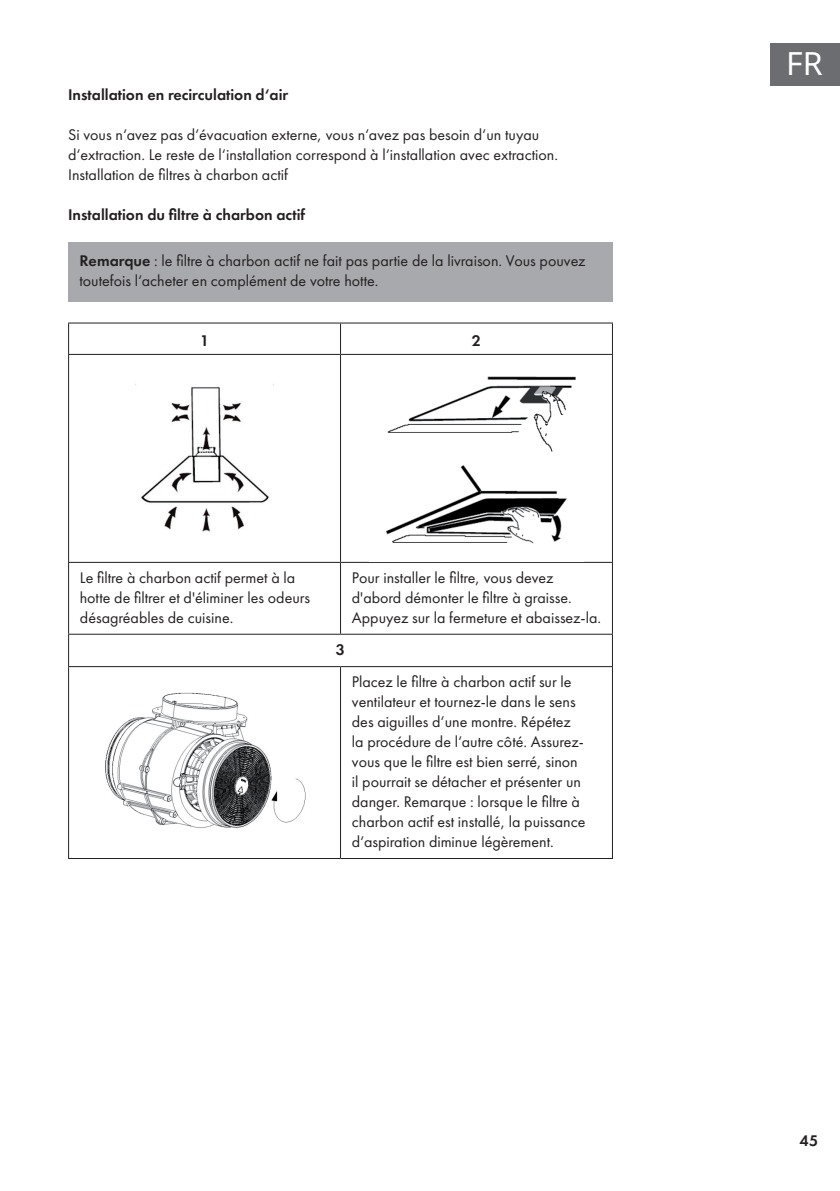
<style>
.page{position:relative;width:840px;height:1191px;background:#fff}
.page>*{position:absolute;margin:0;border:0;box-sizing:border-box;transform-origin:0 0}
.t1{font:32px "Noto Sans";color:#fff}
.t2{font:16px/20px "Futura PTW08";color:#231f20}
.t3{font:600 16px "Futura PTW08";color:#231f20}
.s1{font-weight:600}
</style>
<div class="page">
<div style="left:770px;top:43px;width:69px;height:42px;background:#6c6d70"></div>
<div style="left:68px;top:242px;width:544px;height:59px;background:#a8a9ad"></div>
<hr style="left:68px;top:322px;width:272px;height:1px;background:#231f20">
<hr style="left:68px;top:323px;width:1px;height:31px;background:#231f20">
<hr style="left:340px;top:322px;width:272px;height:1px;background:#231f20">
<hr style="left:340px;top:323px;width:1px;height:31px;background:#231f20">
<hr style="left:611px;top:323px;width:1px;height:31px;background:#231f20">
<hr style="left:68px;top:354px;width:272px;height:1px;background:#231f20">
<hr style="left:68px;top:355px;width:1px;height:207px;background:#231f20">
<hr style="left:340px;top:354px;width:272px;height:1px;background:#231f20">
<hr style="left:340px;top:355px;width:1px;height:207px;background:#231f20">
<hr style="left:611px;top:355px;width:1px;height:207px;background:#231f20">
<hr style="left:68px;top:562px;width:272px;height:1px;background:#231f20">
<hr style="left:68px;top:563px;width:1px;height:70px;background:#231f20">
<hr style="left:340px;top:562px;width:272px;height:1px;background:#231f20">
<hr style="left:340px;top:563px;width:1px;height:70px;background:#231f20">
<hr style="left:611px;top:563px;width:1px;height:70px;background:#231f20">
<hr style="left:68px;top:633px;width:272px;height:1px;background:#231f20">
<hr style="left:68px;top:634px;width:1px;height:32px;background:#231f20">
<hr style="left:68px;top:666px;width:272px;height:1px;background:#231f20">
<hr style="left:68px;top:667px;width:1px;height:191px;background:#231f20">
<hr style="left:68px;top:858px;width:272px;height:1px;background:#231f20">
<hr style="left:340px;top:633px;width:272px;height:1px;background:#231f20">
<hr style="left:611px;top:634px;width:1px;height:32px;background:#231f20">
<hr style="left:340px;top:666px;width:272px;height:1px;background:#231f20">
<hr style="left:340px;top:667px;width:1px;height:191px;background:#231f20">
<hr style="left:611px;top:667px;width:1px;height:191px;background:#231f20">
<hr style="left:340px;top:858px;width:272px;height:1px;background:#231f20">
<img style="left:135px;top:384px;width:134px;height:148px">
<img style="left:386px;top:376px;width:190px;height:168px">
<img style="left:105px;top:692px;width:201px;height:136px">
<p class="t3" style="left:68px;top:85px;width:222px">Installation en recirculation d‘air</p>
<p class="t2" style="left:68px;top:125px;width:491px">Si vous n‘avez pas d‘évacuation externe, vous n‘avez pas besoin d‘un tuyau d‘extraction. Le reste de l‘installation correspond à l‘installation avec extraction.<br>Installation de filtres à charbon actif</p>
<p class="t3" style="left:68px;top:205px;width:238px">Installation du filtre à charbon actif</p>
<p class="t2" style="left:79px;top:251px;width:507px"><span class="s1">Remarque</span> : le filtre à charbon actif ne fait pas partie de la livraison. Vous pouvez toutefois l‘acheter en complément de votre hotte.</p>
<p class="t3" style="left:200px;top:331px;width:11px">1</p>
<p class="t3" style="left:471px;top:331px;width:11px">2</p>
<p class="t2" style="left:80px;top:567px;width:231px">Le filtre à charbon actif permet à la hotte de filtrer et d'éliminer les odeurs désagréables de cuisine.</p>
<p class="t2" style="left:352px;top:567px;width:250px">Pour installer le filtre, vous devez d'abord démonter le filtre à graisse.<br>Appuyez sur la fermeture et abaissez-la.</p>
<p class="t3" style="left:336px;top:640px;width:11px">3</p>
<p class="t2" style="left:351px;top:671px;width:235px">Placez le filtre à charbon actif sur le ventilateur et tournez-le dans le sens des aiguilles d‘une montre. Répétez la procédure de l‘autre côté. Assurez&shy;vous que le filtre est bien serré, sinon il pourrait se détacher et présenter un danger. Remarque : lorsque le filtre à charbon actif est installé, la puissance d‘aspiration diminue légèrement.</p>
<h1 class="t1" style="left:785px;top:41px;width:38px">FR</h1>
<p class="t3" style="left:799px;top:1130px;width:20px">45</p>
</div>
